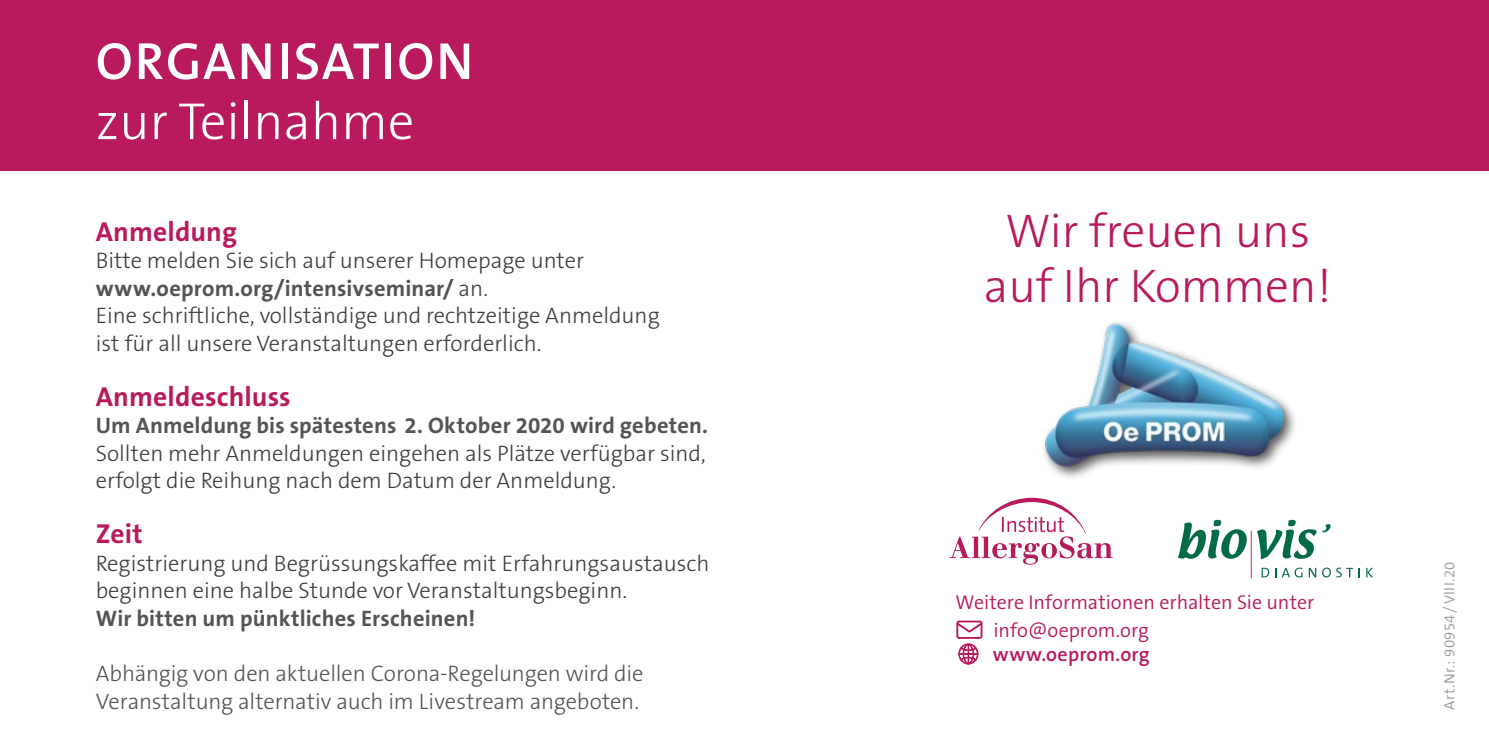
<style>
.page{position:relative;width:1489px;height:745px;background:#fff}
.page>*{position:absolute;margin:0;border:0;box-sizing:border-box;transform-origin:0 0}
.t1{font:600 52.5px "The Sans B6";letter-spacing:.04em;color:#fff}
.t2{font:300 52.5px "The Sans B3";color:#fff}
.t3{font:300 47.5px/55px "The Sans B3";color:#b81a5d;text-align:center}
.t4{font:700 27.5px "The Sans B7";letter-spacing:.01em;color:#b81a5d}
.t5{font:300 22.5px/27.5px "The Sans B3";color:#3c3c3b}
.t6{font:700 22.5px "The Sans B7";letter-spacing:.01em;color:#555454}
.t7{font:300 22.5px/27.5px "The Sans B3";letter-spacing:-.01em;color:#555454}
.t8{font:300 20px "The Sans B4";color:#b81a5d}
.t9{font:600 20px "The Sans B6";letter-spacing:.01em;color:#b81a5d}
.t10{font:300 15px "The Sans B4";letter-spacing:.03em;color:#9c9c9c}
.s1{font-family:"The Sans B3";font-weight:300;color:#3c3c3b}
</style>
<div class="page">
<div style="left:0;top:0;width:1488px;height:170px;background:#b81a5d"></div>
<svg style="left:956px;top:620px;width:26px;height:44px"></svg>
<svg style="left:949px;top:497px;width:163px;height:67px"></svg>
<svg style="left:1177px;top:519px;width:69px;height:39px"></svg>
<svg style="left:1257px;top:519px;width:59px;height:39px"></svg>
<svg style="left:1261px;top:567px;width:41px;height:10px"></svg>
<svg style="left:1308px;top:567px;width:22px;height:10px"></svg>
<svg style="left:1336px;top:567px;width:16px;height:10px"></svg>
<svg style="left:1366px;top:567px;width:6px;height:10px"></svg>
<svg style="left:1322px;top:524px;width:8px;height:8px"></svg>
<hr style="left:1250px;top:530px;width:1px;height:48px;background:#e6272b">
<div style="left:1040px;top:318px;width:257px;height:162px;background:#000;opacity:.65"></div>
<img style="left:1040px;top:321px;width:250px;height:150px">
<h1 class="t1" style="left:96px;top:34px;width:379px">ORGANISATION</h1>
<h1 class="t2" style="left:96px;top:94px;width:320px">zur Teilnahme</h1>
<p class="t4" style="left:96px;top:216px;width:143px">Anmeldung</p>
<p class="t5" style="left:96px;top:247px;width:490px">Bitte melden Sie sich auf unserer Homepage unter</p>
<p class="t6" style="left:96px;top:276px;width:394px">www.oeprom.org/intensivseminar/ <span class="s1">an.</span></p>
<p class="t5" style="left:96px;top:302px;width:565px">Eine schriftliche, vollständige und rechtzeitige Anmeldung ist für all unsere Veranstaltungen erforderlich.</p>
<p class="t4" style="left:96px;top:381px;width:196px">Anmeldeschluss</p>
<p class="t6" style="left:96px;top:413px;width:614px">Um Anmeldung bis spätestens 2. Oktober 2020 wird gebeten.</p>
<p class="t5" style="left:96px;top:440px;width:611px">Sollten mehr Anmeldungen eingehen als Plätze verfügbar sind, erfolgt die Reihung nach dem Datum der Anmeldung.</p>
<p class="t4" style="left:96px;top:519px;width:49px">Zeit</p>
<p class="t5" style="left:96px;top:550px;width:615px">Registrierung und Begrüssungskaffee mit Erfahrungsaustausch beginnen eine halbe Stunde vor Veranstaltungsbeginn.</p>
<p class="t6" style="left:96px;top:606px;width:381px">Wir bitten um pünktliches Erscheinen!</p>
<p class="t7" style="left:96px;top:660px;width:549px">Abhängig von den aktuellen Corona-Regelungen wird die<br>Veranstaltung alternativ auch im Livestream angeboten.</p>
<h2 class="t3" style="left:983px;top:205px;width:349px">Wir freuen uns auf Ihr Kommen!</h2>
<p class="t8" style="left:955px;top:591px;width:360px">Weitere Informationen erhalten Sie unter</p>
<p class="t8" style="left:993px;top:619px;width:157px">info@oeprom.org</p>
<p class="t9" style="left:992px;top:643px;width:158px">www.oeprom.org</p>
<p class="t10" style="left:1441px;top:709px;width:150px;rotate:-90deg">Art.Nr.: 90954/VIII.20</p>
</div>
